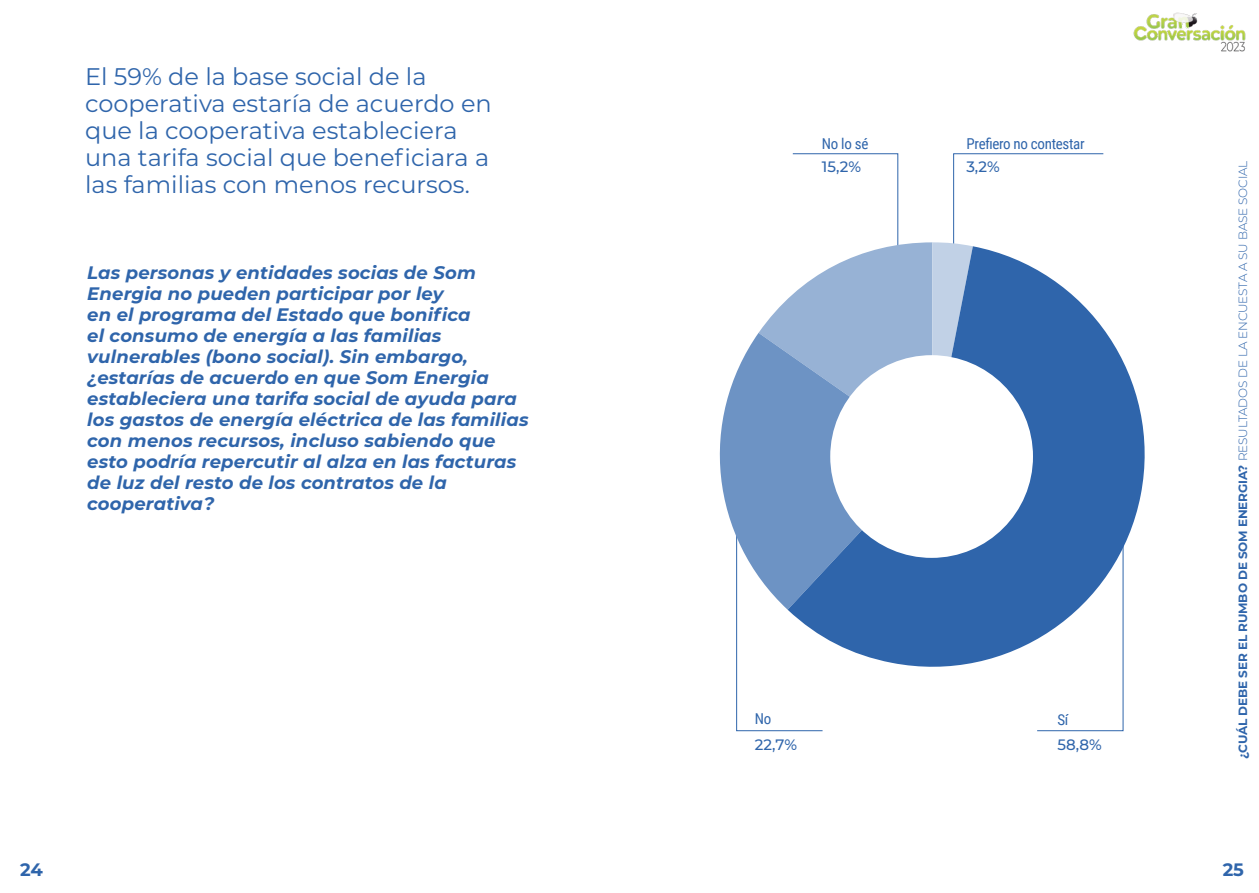
<style>
.page{position:relative;width:1259px;height:893px;background:#fff}
.page>*{position:absolute;margin:0;border:0;box-sizing:border-box;transform-origin:0 0}
.Intro1{font:24px/27px "Montserrat";color:#2f65ab}
.Esquema{font:italic 700 18px/21px "Montserrat";letter-spacing:.01em;color:#2f65ab}
.t1{font:700 18px "Montserrat";color:#2f65ab}
.TEXT_ESQUEMES{font:15px "Roboto Condensed";letter-spacing:-.02em;color:#2f65ab}
.text_ok{font:500 15px "Montserrat";color:#2f65ab}
.t2{font:300 12px "Montserrat";letter-spacing:-.01em;color:#2f65ab}
.s1{font-weight:700}
</style>
<div class="page">
<img style="left:1133px;top:12px;width:113px;height:40px">
<svg style="left:736px;top:610px;width:87px;height:121px"></svg>
<svg style="left:1037px;top:685px;width:86px;height:46px"></svg>
<svg style="left:719px;top:334px;width:68px;height:276px;fill:#6d93c4"></svg>
<svg style="left:758px;top:153px;width:345px;height:302px"></svg>
<svg style="left:787px;top:246px;width:358px;height:439px;fill:#2f65ab"></svg>
<div style="left:830px;top:355px;width:203px;height:203px;background:#fff;border-radius:50%"></div>
<p class="Intro1" style="left:85px;top:62px;width:408px">El 59% de la base social de la cooperativa estaría de acuerdo en que la cooperativa estableciera una tarifa social que beneficiara a las familias con menos recursos.</p>
<p class="Esquema" style="left:87px;top:261px;width:443px">Las personas y entidades socias de Som Energia no pueden participar por ley<br>en el programa del Estado que bonifica<br>el consumo de energía a las familias vulnerables (bono social). Sin embargo, ¿estarías de acuerdo en que Som Energia estableciera una tarifa social de ayuda para los gastos de energía eléctrica de las familias con menos recursos, incluso sabiendo que esto podría repercutir al alza en las facturas de luz del resto de los contratos de la cooperativa?</p>
<p class="TEXT_ESQUEMES" style="left:822px;top:133px;width:48px">No lo sé</p>
<p class="text_ok" style="left:822px;top:156px;width:41px">15,2%</p>
<p class="TEXT_ESQUEMES" style="left:966px;top:133px;width:120px">Prefiero no contestar</p>
<p class="text_ok" style="left:966px;top:156px;width:35px">3,2%</p>
<p class="TEXT_ESQUEMES" style="left:755px;top:708px;width:18px">No</p>
<p class="text_ok" style="left:755px;top:734px;width:44px">22,7%</p>
<p class="TEXT_ESQUEMES" style="left:1057px;top:709px;width:12px">Sí</p>
<p class="text_ok" style="left:1057px;top:734px;width:46px">58,8%</p>
<p class="t2" style="left:1234px;top:759px;width:600px;rotate:-90deg"><span class="s1">¿CUÁL DEBE SER EL RUMBO DE SOM ENERGIA?</span> RESULTADOS DE LA ENCUESTA A SU BASE SOCIAL</p>
<p class="t1" style="left:20px;top:857px;width:24px">24</p>
<p class="t1" style="left:1222px;top:857px;width:23px">25</p>
</div>
